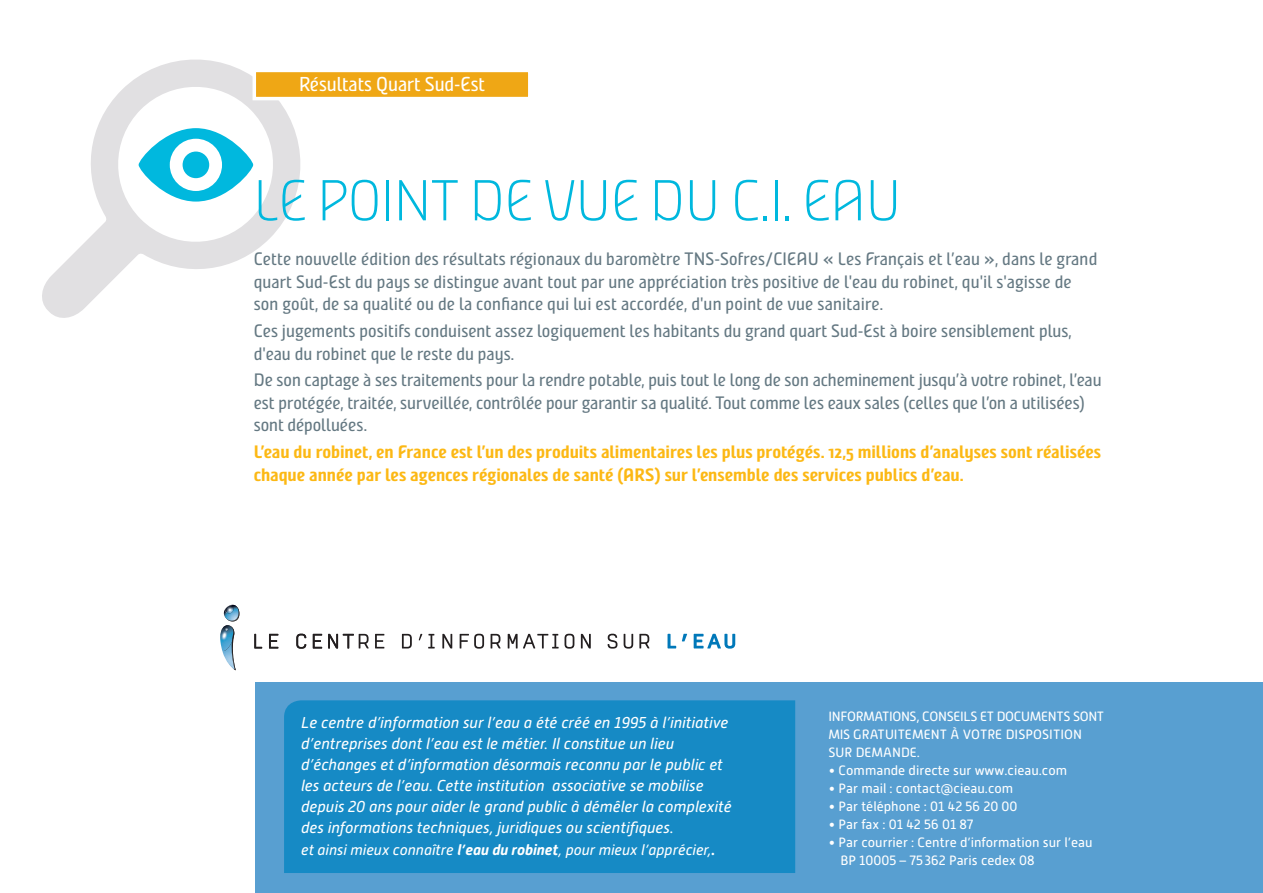
<style>
.page{position:relative;width:1263px;height:893px;background:#fff}
.page>*{position:absolute;margin:0;border:0;box-sizing:border-box;transform-origin:0 0}
.t1{font:300 expanded 60px "Nordic Narrow Pro";color:#00b8de}
.t2{font:21px "Nordic Narrow Pro";color:#fff}
.t3{font:18.75px/22.5px "Nordic Narrow Pro";letter-spacing:.005em;color:#647882}
.t4{font:700 18.75px/22.5px "Nordic Narrow Pro";color:#fcb814}
.t5{font:italic 15.75px/21px "Alwyn New Rounded";color:#fff}
.t6{font:italic 15px "Alwyn New Rounded";color:#fff}
.t7{font:13.5px/18px "Alwyn New Rounded";color:#fff}
.t8{font:13.5px/18px "Alwyn New Rounded";letter-spacing:-.025em;color:#fff}
.s1{font-weight:700}
</style>
<div class="page">
<div style="left:255px;top:682px;width:1008px;height:211px;background:#589fd1"></div>
<div style="left:284px;top:700px;width:511px;height:173px;background:#168ac5"></div>
<svg style="left:42px;top:60px;width:258px;height:258px"></svg>
<svg style="left:139px;top:128px;width:114px;height:74px"></svg>
<div style="left:183px;top:152px;width:26px;height:26px;background:#00b8de;border-radius:50%"></div>
<div style="left:253px;top:69px;width:278px;height:31px;background:#efa715;border:4px solid #fff"></div>
<svg style="left:375px;top:634px;width:9px;height:14px"></svg>
<svg style="left:402px;top:634px;width:10px;height:14px"></svg>
<svg style="left:419px;top:634px;width:3px;height:6px"></svg>
<svg style="left:428px;top:634px;width:7px;height:14px"></svg>
<svg style="left:442px;top:634px;width:10px;height:14px"></svg>
<svg style="left:460px;top:634px;width:24px;height:15px"></svg>
<svg style="left:491px;top:634px;width:9px;height:14px"></svg>
<svg style="left:508px;top:634px;width:66px;height:15px"></svg>
<svg style="left:581px;top:634px;width:10px;height:14px"></svg>
<svg style="left:608px;top:634px;width:9px;height:15px"></svg>
<svg style="left:624px;top:634px;width:9px;height:15px"></svg>
<svg style="left:639px;top:634px;width:10px;height:14px"></svg>
<svg style="left:667px;top:634px;width:9px;height:14px"></svg>
<svg style="left:682px;top:634px;width:5px;height:7px"></svg>
<svg style="left:694px;top:634px;width:41px;height:15px"></svg>
<svg style="left:338px;top:634px;width:31px;height:14px"></svg>
<img style="left:254px;top:634px;width:8px;height:14px">
<img style="left:269px;top:634px;width:9px;height:14px">
<img style="left:296px;top:634px;width:10px;height:15px">
<img style="left:313px;top:634px;width:9px;height:14px">
<img style="left:328px;top:634px;width:10px;height:14px">
<img style="left:343px;top:634px;width:5px;height:14px">
<svg style="left:220px;top:605px;width:19px;height:65px"></svg>
<p class="t2" style="left:299px;top:73px;width:187px">Résultats Quart Sud-Est</p>
<h1 class="t1" style="left:254px;top:169px;width:649px">LE POINT DE VUE DU C.I. EAU</h1>
<p class="t3" style="left:254px;top:248px;width:845px">Cette nouvelle édition des résultats régionaux du baromètre TNS-Sofres/CIEAU « Les Français et l’eau », dans le grand quart Sud-Est du pays se distingue avant tout par une appréciation très positive de l'eau du robinet, qu'il s'agisse de son goût, de sa qualité ou de la confiance qui lui est accordée, d'un point de vue sanitaire.</p>
<p class="t3" style="left:254px;top:320px;width:819px">Ces jugements positifs conduisent assez logiquement les habitants du grand quart Sud-Est à boire sensiblement plus, d'eau du robinet que le reste du pays.</p>
<p class="t3" style="left:254px;top:369px;width:849px">De son captage à ses traitements pour la rendre potable, puis tout le long de son acheminement jusqu’à votre robinet, l’eau est protégée, traitée, surveillée, contrôlée pour garantir sa qualité. Tout comme les eaux sales (celles que l’on a utilisées) sont dépolluées.</p>
<p class="t4" style="left:254px;top:440px;width:849px">L’eau du robinet, en France est l’un des produits alimentaires les plus protégés. 12,5 millions d’analyses sont réalisées chaque année par les agences régionales de santé (ARS) sur l’ensemble des services publics d’eau.</p>
<p class="t5" style="left:301px;top:713px;width:432px">Le centre d’information sur l’eau a été créé en 1995 à l’initiative d’entreprises dont l’eau est le métier. Il constitue un lieu d’échanges et d’information désormais reconnu par le public et les acteurs de l’eau. Cette institution associative se mobilise depuis 20 ans pour aider le grand public à démêler la complexité des informations techniques, juridiques ou scientifiques.</p>
<p class="t6" style="left:301px;top:841px;width:416px">et ainsi mieux connaître <span class="s1">l’eau du robinet</span>, pour mieux l’apprécier,<span class="s1">.</span></p>
<p class="t8" style="left:828px;top:707px;width:277px">INFORMATIONS, CONSEILS ET DOCUMENTS SONT<br>MIS GRATUITEMENT À VOTRE DISPOSITION<br>SUR DEMANDE.</p>
<p class="t7" style="left:828px;top:761px;width:240px">• Commande directe sur www.cieau.com</p>
<p class="t7" style="left:828px;top:779px;width:186px">• Par mail : contact@cieau.com</p>
<p class="t7" style="left:828px;top:797px;width:191px">• Par téléphone : 01 42 56 20 00</p>
<p class="t7" style="left:828px;top:815px;width:147px">• Par fax : 01 42 56 01 87</p>
<p class="t7" style="left:840px;top:833px;width:254px;text-indent:-12px">• Par courrier : Centre d’information sur l’eau<br>BP 10005 – 75362 Paris cedex 08</p>
</div>
